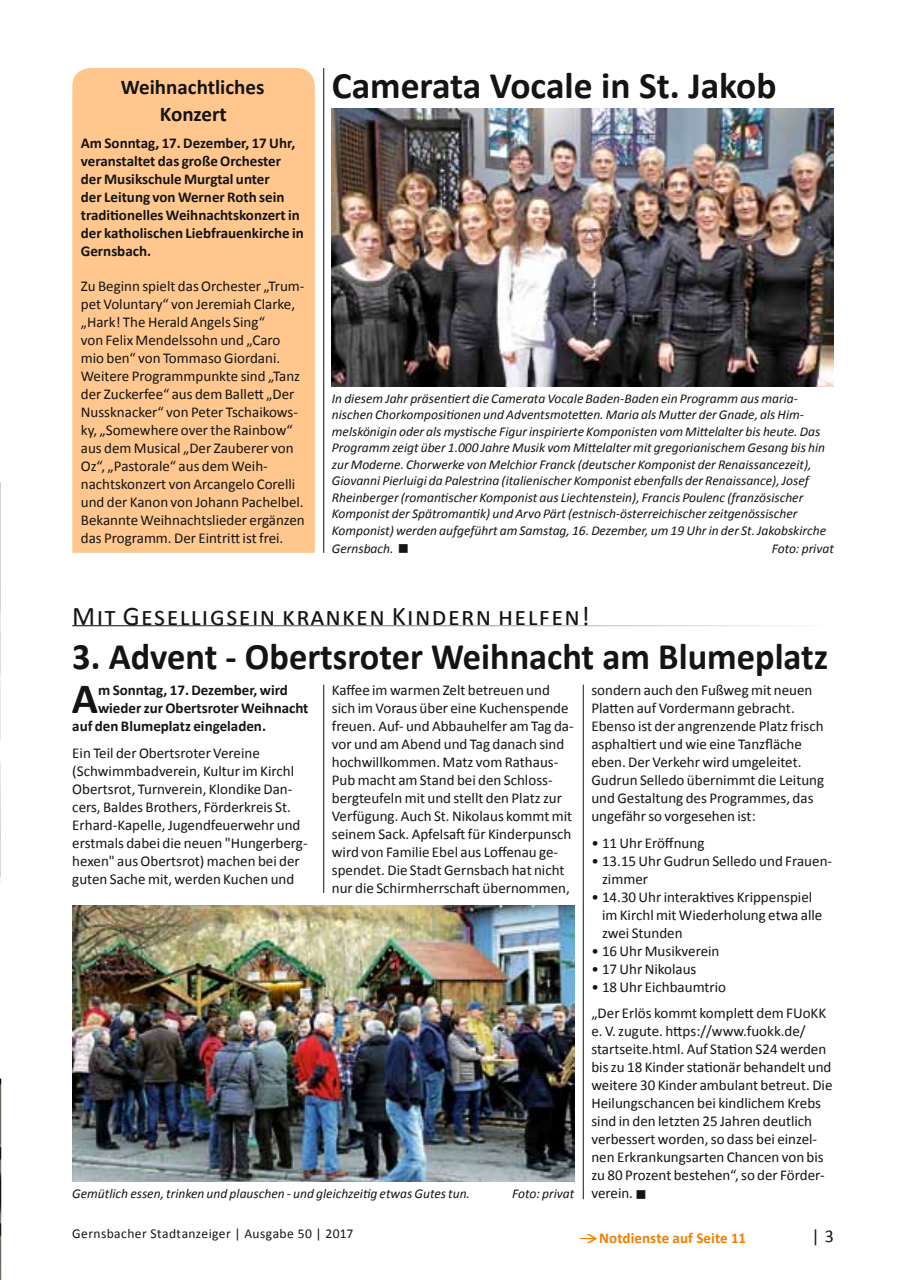
<style>
.page{position:relative;width:902px;height:1280px;background:#fff}
.page>*{position:absolute;margin:0;border:0;box-sizing:border-box;transform-origin:0 0}
.t1{font:700 43.35px "Calibri";color:#141415}
.t2{font:700 37.5px "Calibri";color:#141415}
.t3{font:27px "Calibri";letter-spacing:.05em;color:#141415}
.t4{font:700 21px/27px "Calibri";color:#141415;text-align:center}
.t5{font:18px "Calibri";color:#141415}
.t6{font:15px/18px "Calibri";color:#141415}
.t7{font:700 15px/18px "Calibri";color:#141415}
.t8{font:700 15px "Calibri";letter-spacing:.005em;color:#f27e00}
.t9{font:italic 13.5px/16.5px "Calibri";color:#141415}
.t10{font:13.5px "Calibri";letter-spacing:.025em;color:#141415}
.s1{font-style:normal;font-size:15px}
</style>
<div class="page">
<svg style="left:0;top:482px;width:2px;height:798px"></svg>
<hr style="left:583px;top:685px;width:1px;height:514px;background:#141415">
<hr style="left:323px;top:685px;width:1px;height:208px;background:#141415">
<img style="left:72px;top:905px;width:502px;height:276px">
<img style="left:332px;top:108px;width:501px;height:279px">
<div style="left:72px;top:68px;width:243px;height:485px;background:#ffc78e"></div>
<hr style="left:323px;top:68px;width:1px;height:485px;background:#141415">
<h3 class="t4" style="left:121px;top:74px;width:145px">Weihnachtliches<br>Konzert</h3>
<p class="t7" style="left:81px;top:134px;width:224px">Am Sonntag, 17. Dezember, 17 Uhr, veranstaltet das große Orchester der Musikschule Murgtal unter<br>der Leitung von Werner Roth sein traditionelles Weihnachtskonzert in der katholischen Liebfrauenkirche in<br>Gernsbach.</p>
<p class="t6" style="left:81px;top:277px;width:225px">Zu Beginn spielt das Orchester „Trum&shy;pet Voluntary“ von Jeremiah Clarke, „Hark! The Herald Angels Sing“<br>von Felix Mendelssohn und „Caro mio ben“ von Tommaso Giordani.<br>Weitere Programmpunkte sind „Tanz der Zuckerfee“ aus dem Ballett „Der Nussknacker“ von Peter Tschaikows&shy;ky, „Somewhere over the Rainbow“ aus dem Musical „Der Zauberer von Oz“, „Pastorale“ aus dem Weih&shy;nachtskonzert von Arcangelo Corelli und der Kanon von Johann Pachelbel.<br>Bekannte Weihnachtslieder ergänzen das Programm. Der Eintritt ist frei.</p>
<h2 class="t2" style="left:332px;top:62px;width:446px">Camerata Vocale in St. Jakob</h2>
<p class="t9" style="left:332px;top:390px;width:495px">In diesem Jahr präsentiert die Camerata Vocale Baden-Baden ein Programm aus maria&shy;nischen Chorkompositionen und Adventsmotetten. Maria als Mutter der Gnade, als Him&shy;melskönigin oder als mystische Figur inspirierte Komponisten vom Mittelalter bis heute. Das Programm zeigt über 1.000 Jahre Musik vom Mittelalter mit gregorianischem Gesang bis hin zur Moderne. Chorwerke von Melchior Franck (deutscher Komponist der Renaissancezeit), Giovanni Pierluigi da Palestrina (italienischer Komponist ebenfalls der Renaissance), Josef Rheinberger (romantischer Komponist aus Liechtenstein), Francis Poulenc (französischer Komponist der Spätromantik) und Arvo Pärt (estnisch-österreichischer zeitgenössischer Komponist) werden aufgeführt am Samstag, 16. Dezember, um 19 Uhr in der St. Jakobskirche</p>
<p class="t9" style="left:332px;top:540px;width:79px">Gernsbach. ■</p>
<p class="t9" style="left:771px;top:540px;width:64px">Foto: privat</p>
<h3 class="t3" style="left:72px;top:599px;width:519px">Mit Geselligsein kranken Kindern helfen!</h3>
<h2 class="t2" style="left:72px;top:632px;width:757px">3. Advent - Obertsroter Weihnacht am Blumeplatz</h2>
<h1 class="t1" style="left:72px;top:671px;width:28px">A</h1>
<p class="t7" style="left:98px;top:681px;width:191px">m Sonntag, 17. Dezember, wird</p>
<p class="t6" style="left:332px;top:681px;width:243px">Kaffee im warmen Zelt betreuen und sich im Voraus über eine Kuchenspende freuen. Auf- und Abbauhelfer am Tag da&shy;vor und am Abend und Tag danach sind hochwillkommen. Matz vom Rathaus-Pub macht am Stand bei den Schloss&shy;bergteufeln mit und stellt den Platz zur Verfügung. Auch St. Nikolaus kommt mit seinem Sack. Apfelsaft für Kinderpunsch wird von Familie Ebel aus Loffenau ge&shy;spendet. Die Stadt Gernsbach hat nicht nur die Schirmherrschaft übernommen,</p>
<p class="t6" style="left:591px;top:681px;width:234px">sondern auch den Fußweg mit neuen Platten auf Vordermann gebracht.<br>Ebenso ist der angrenzende Platz frisch asphaltiert und wie eine Tanzfläche eben. Der Verkehr wird umgeleitet.<br>Gudrun Selledo übernimmt die Leitung und Gestaltung des Programmes, das ungefähr so vorgesehen ist:</p>
<p class="t7" style="left:98px;top:699px;width:212px">wieder zur Obertsroter Weihnacht</p>
<p class="t7" style="left:72px;top:717px;width:195px">auf den Blumeplatz eingeladen.</p>
<p class="t6" style="left:72px;top:744px;width:237px">Ein Teil der Obertsroter Vereine (Schwimmbadverein, Kultur im Kirchl Obertsrot, Turnverein, Klondike Dan&shy;cers, Baldes Brothers, Förderkreis St.<br>Erhard-Kapelle, Jugendfeuerwehr und erstmals dabei die neuen "Hungerberg&shy;hexen" aus Obertsrot) machen bei der guten Sache mit, werden Kuchen und</p>
<p class="t6" style="left:591px;top:834px;width:114px">• 11 Uhr Eröffnung</p>
<p class="t6" style="left:602px;top:852px;width:231px;text-indent:-11px">• 13.15 Uhr Gudrun Selledo und Frauen&shy;zimmer</p>
<p class="t6" style="left:602px;top:888px;width:222px;text-indent:-11px">• 14.30 Uhr interaktives Krippenspiel im Kirchl mit Wiederholung etwa alle zwei Stunden</p>
<p class="t6" style="left:591px;top:942px;width:130px">• 16 Uhr Musikverein</p>
<p class="t6" style="left:591px;top:960px;width:107px">• 17 Uhr Nikolaus</p>
<p class="t6" style="left:591px;top:973px;width:236px;line-height:26.5px">• 18 Uhr Eichbaumtrio<br>„Der Erlös kommt komplett dem FUoKK</p>
<p class="t6" style="left:591px;top:1022px;width:242px">e. V. zugute. https://www.fuokk.de/ startseite.html. Auf Station S24 werden bis zu 18 Kinder stationär behandelt und weitere 30 Kinder ambulant betreut. Die Heilungschancen bei kindlichem Krebs sind in den letzten 25 Jahren deutlich verbessert worden, so dass bei einzel&shy;nen Erkrankungsarten Chancen von bis zu 80 Prozent bestehen“, so der Förder-</p>
<p class="t9" style="left:72px;top:1184px;width:399px">Gemütlich essen, trinken und plauschen - und gleichzeitig etwas Gutes tun.</p>
<p class="t9" style="left:512px;top:1184px;width:136px">Foto: privat <span class="s1">verein.</span> ■</p>
<p class="t10" style="left:72px;top:1225px;width:283px">Gernsbacher Stadtanzeiger | Ausgabe 50 | 2017</p>
<p class="t5" style="left:811px;top:1224px;width:24px">| 3</p>
<p class="t8" style="left:578px;top:1228px;width:169px">→Notdienste auf Seite 11</p>
</div>
